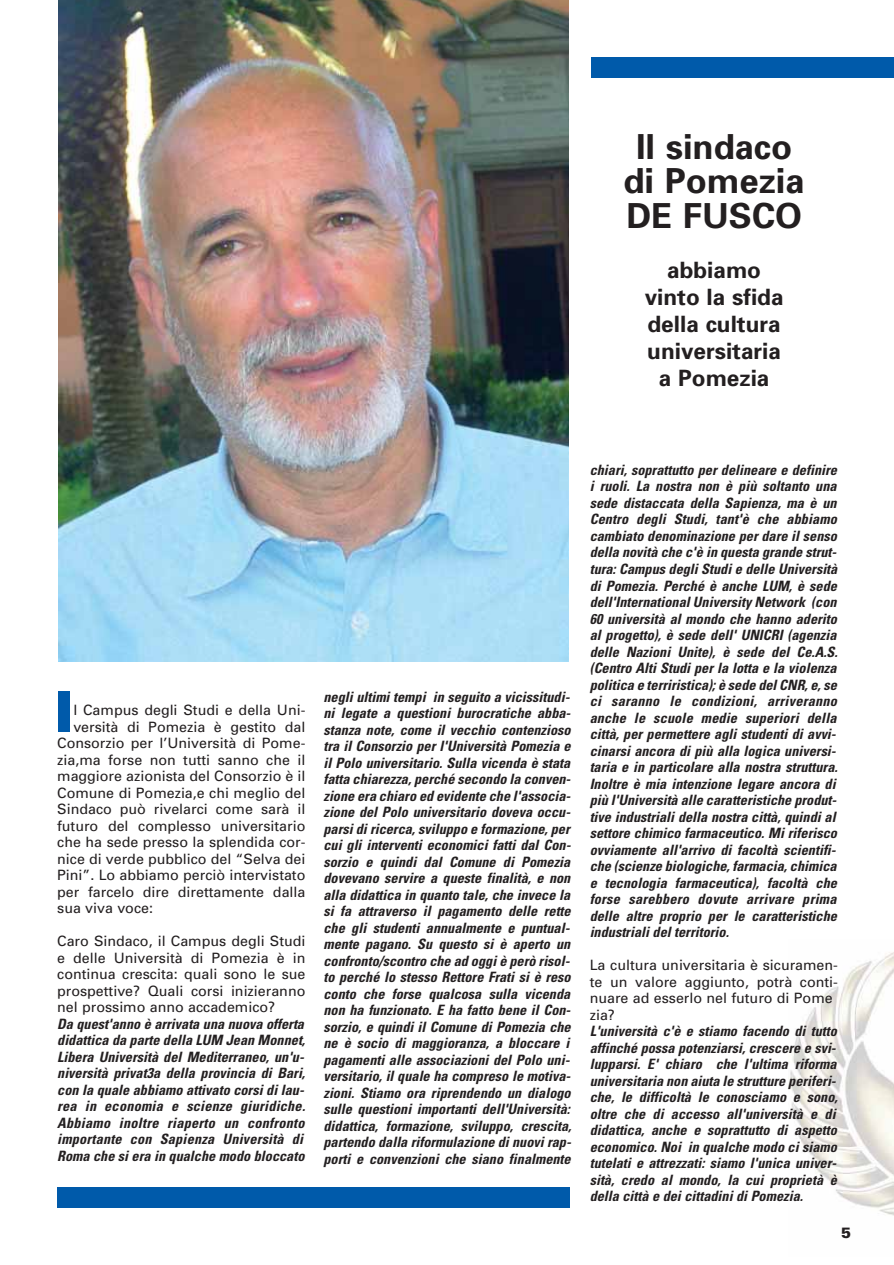
<style>
.page{position:relative;width:894px;height:1265px;background:#fff}
.page>*{position:absolute;margin:0;border:0;box-sizing:border-box;transform-origin:0 0}
.t1{font:900 55.65px "Univers";color:#005aaa}
.t2{font:700 34.5px/34.5px "Univers";color:#231f20;text-align:center}
.t3{font:700 22.5px/27px "Univers";color:#231f20;text-align:center}
.t4{font:900 15px "Univers";color:#231f20}
.t5{font:italic 700 condensed 14.25px/16.5px "Univers";color:#231f20}
.t6{font:14.25px/16.5px "Univers";color:#231f20;text-align:justify}
</style>
<div class="page">
<img style="left:790px;top:952px;width:104px;height:264px">
<img style="left:58px;top:0;width:511px;height:661px">
<div style="left:591px;top:57px;width:303px;height:20px;background:#005aaa"></div>
<div style="left:58px;top:1186px;width:512px;height:21px;background:#005aaa"></div>
<h2 class="t2" style="left:624px;top:133px;width:183px">Il sindaco di Pomezia<br>DE FUSCO</h2>
<h3 class="t3" style="left:645px;top:259px;width:140px">abbiamo vinto la sfida della cultura universitaria a Pomezia</h3>
<h1 class="t1" style="left:55px;top:680px;width:20px">I</h1>
<p class="t6" style="left:73px;top:703px;width:234px">l Campus degli Studi e della Uni-</p>
<p class="t6" style="left:73px;top:720px;width:234px">versità di Pomezia è gestito dal</p>
<p class="t6" style="left:57px;top:736px;width:250px">Consorzio per l’Università di Pome-</p>
<p class="t6" style="left:57px;top:753px;width:250px">zia,ma forse non tutti sanno che il</p>
<p class="t6" style="left:57px;top:769px;width:250px">maggiore azionista del Consorzio è il</p>
<p class="t6" style="left:57px;top:786px;width:250px">Comune di Pomezia,e chi meglio del</p>
<p class="t6" style="left:57px;top:802px;width:250px">Sindaco può rivelarci come sarà il</p>
<p class="t6" style="left:57px;top:819px;width:250px">futuro del complesso universitario</p>
<p class="t6" style="left:57px;top:835px;width:250px">che ha sede presso la splendida cor-</p>
<p class="t6" style="left:57px;top:852px;width:250px">nice di verde pubblico del “Selva dei</p>
<p class="t6" style="left:57px;top:868px;width:250px">Pini”. Lo abbiamo perciò intervistato</p>
<p class="t6" style="left:57px;top:885px;width:250px">per farcelo dire direttamente dalla</p>
<p class="t6" style="left:57px;top:901px;width:97px">sua viva voce:</p>
<p class="t6" style="left:57px;top:934px;width:250px">Caro Sindaco, il Campus degli Studi e delle Università di Pomezia è in continua crescita: quali sono le sue prospettive? Quali corsi inizieranno nel prossimo anno accademico?</p>
<p class="t5" style="left:57px;top:1016px;width:252px">Da quest'anno è arrivata una nuova offerta didattica da parte della LUM Jean Monnet, Libera Università del Mediterraneo, un'u&shy;niversità privat3a della provincia di Bari, con la quale abbiamo attivato corsi di lau&shy;rea in economia e scienze giuridiche.<br>Abbiamo inoltre riaperto un confronto importante con Sapienza Università di Roma che si era in qualche modo bloccato</p>
<p class="t5" style="left:323px;top:689px;width:252px">negli ultimi tempi in seguito a vicissitudi&shy;ni legate a questioni burocratiche abba&shy;stanza note, come il vecchio contenzioso tra il Consorzio per l'Università Pomezia e il Polo universitario. Sulla vicenda è stata fatta chiarezza,perché secondo la conven&shy;zione era chiaro ed evidente che l'associa&shy;zione del Polo universitario doveva occu&shy;parsidiricerca,sviluppo e formazione,per cui gli interventi economici fatti dal Con&shy;sorzio e quindi dal Comune di Pomezia dovevano servire a queste finalità, e non alla didattica in quanto tale, che invece la si fa attraverso il pagamento delle rette che gli studenti annualmente e puntual&shy;mente pagano. Su questo si è aperto un confronto/scontro che ad oggiè però risol&shy;to perché lo stesso Rettore Frati si è reso conto che forse qualcosa sulla vicenda non ha funzionato. E ha fatto bene il Con&shy;sorzio, e quindi il Comune di Pomezia che ne è socio di maggioranza, a bloccare i pagamenti alle associazioni del Polo uni&shy;versitario, il quale ha compreso le motiva&shy;zioni. Stiamo ora riprendendo un dialogo sulle questioni importanti dell'Università: didattica, formazione, sviluppo, crescita, partendo dalla riformulazione dinuovirap&shy;porti e convenzioni che siano finalmente</p>
<p class="t5" style="left:590px;top:462px;width:252px">chiari, soprattutto per delineare e definire i ruoli. La nostra non è più soltanto una sede distaccata della Sapienza, ma è un Centro degli Studi, tant'è che abbiamo cambiato denominazione per dare il senso della novità che c'è in questa grande strut&shy;tura: Campus degli Studi e delle Università di Pomezia. Perché è anche LUM, è sede dell'InternationalUniversity Network (con 60 università al mondo che hanno aderito al progetto), è sede dell' UNICRI (agenzia delle Nazioni Unite), è sede del Ce.A.S. (Centro Alti Studi per la lotta e la violenza politica e terriristica);è sede delCNR,e,se ci saranno le condizioni, arriveranno anche le scuole medie superiori della città, per permettere agli studenti di avvi&shy;cinarsi ancora di più alla logica universi&shy;taria e in particolare alla nostra struttura.<br>Inoltre è mia intenzione legare ancora di più l'Università alle caratteristiche produt&shy;tive industriali della nostra città, quindi al settore chimico farmaceutico. Mi riferisco ovviamente all'arrivo di facoltà scientifi&shy;che (scienze biologiche,farmacia,chimica e tecnologia farmaceutica), facoltà che forse sarebbero dovute arrivare prima delle altre proprio per le caratteristiche industriali del territorio.</p>
<p class="t6" style="left:590px;top:958px;width:250px;text-align:left">La cultura universitaria è sicuramen&shy;te un valore aggiunto, potrà conti&shy;nuare ad esserlo nel futuro di Pome zia?</p>
<p class="t5" style="left:590px;top:1023px;width:252px">L 'università c'è e stiamo facendo di tutto affinché possa potenziarsi, crescere e svi&shy;lupparsi. E' chiaro che l'ultima riforma universitaria non aiuta le strutture periferi&shy;che, le difficoltà le conosciamo e sono, oltre che di accesso all'università e di didattica, anche e soprattutto di aspetto economico. Noi in qualche modo ci siamo tutelati e attrezzati: siamo l'unica univer&shy;sità, credo al mondo, la cui proprietà è della città e dei cittadini di Pomezia.</p>
<p class="t4" style="left:841px;top:1224px;width:12px">5</p>
</div>
